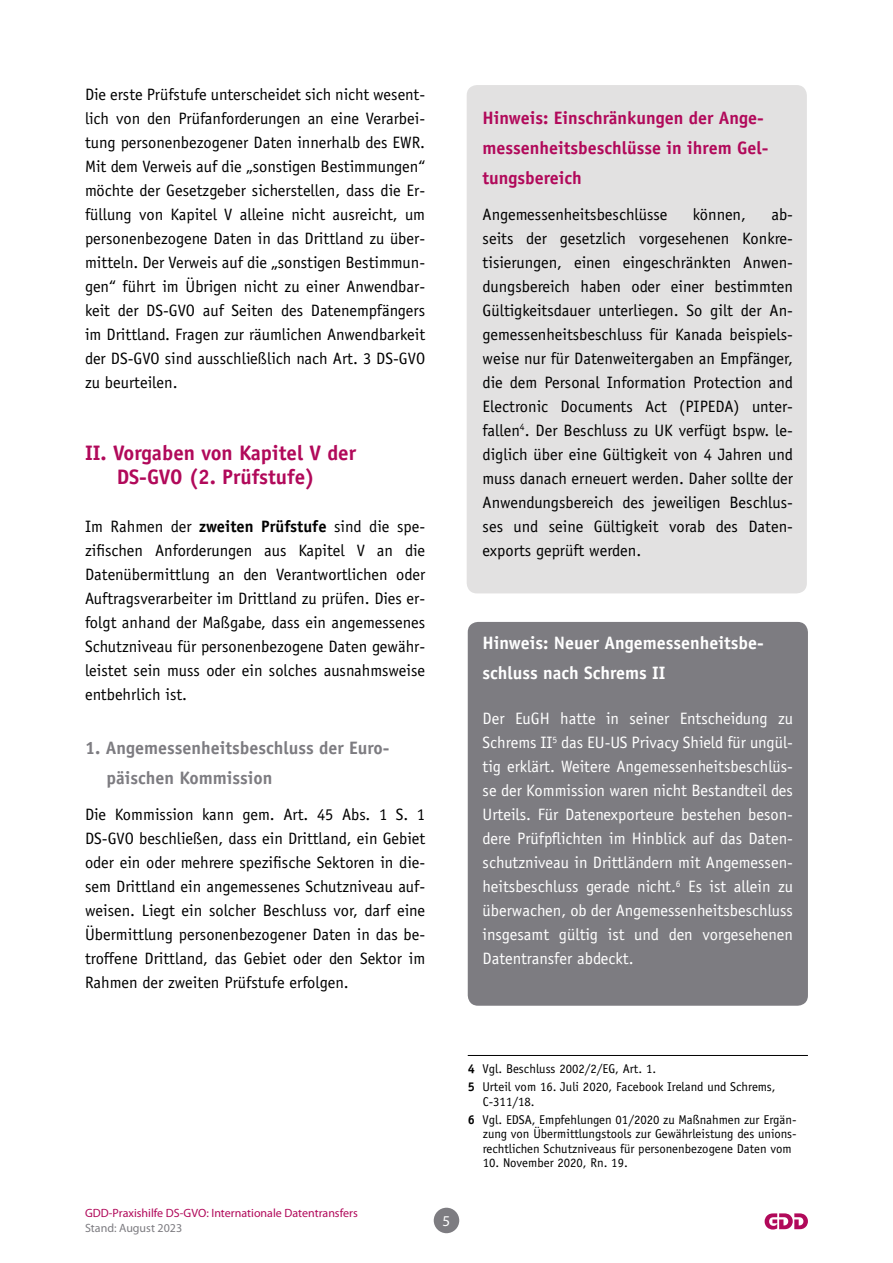
<style>
.page{position:relative;width:893px;height:1263px;background:#fff}
.page>*{position:absolute;margin:0;border:0;box-sizing:border-box;transform-origin:0 0}
.t1{font:700 21px/24px "Officina Sans Std";color:#b1095a;text-align:center}
.t2{font:700 18px/30px "Officina Sans Std";color:#b1095a}
.t3{font:700 18px/30px "Officina Sans Std";color:#7d7c81}
.t4{font:700 18px/30px "Officina Sans Std";color:#fff}
.t5{font:16.5px/24px "Officina Sans Std";color:#000;text-align:justify}
.t6{font:16.5px/24px "Officina Sans Std";color:#fff;text-align:justify}
.t7{font:15px "Myriad Pro";color:#fff}
.t8{font:12.75px/18.5px "Officina Sans Std";color:#000}
.t9{font:12px "Myriad Pro";color:#b1095a}
.t10{font:12px "Myriad Pro";color:#7d7c81}
.s1{font-weight:700}
</style>
<div class="page">
<div style="left:434px;top:1208px;width:25px;height:25px;background:#7d7c81;border-radius:50%"></div>
<svg style="left:765px;top:1213px;width:43px;height:16px"></svg>
<div style="left:467px;top:85px;width:340px;height:508px;background:#e2e1e1;border-radius:10px"></div>
<hr style="left:468px;top:1055px;width:340px;height:1px;background:#000">
<div style="left:468px;top:622px;width:340px;height:384px;background:#7d7c81;border-radius:10px"></div>
<p class="t5" style="left:85px;top:82px;width:342px">Die erste Prüfstufe unterscheidet sich nicht wesent&shy;lich von den Prüfanforderungen an eine Verarbei&shy;tung personenbezogener Daten innerhalb des EWR.<br>Mit dem Verweis auf die „sonstigen Bestimmungen“ möchte der Gesetzgeber sicherstellen, dass die Er&shy;füllung von Kapitel V alleine nicht ausreicht, um personenbezogene Daten in das Drittland zu über&shy;mitteln. Der Verweis auf die „sonstigen Bestimmun&shy;gen“ führt im Übrigen nicht zu einer Anwendbar&shy;keit der DS-GVO auf Seiten des Datenempfängers im Drittland. Fragen zur räumlichen Anwendbarkeit der DS-GVO sind ausschließlich nach Art. 3 DS-GVO zu beurteilen.</p>
<p class="t1" style="left:85px;top:441px;width:273px">II. Vorgaben von Kapitel V der<br>DS-GVO (2. Prüfstufe)</p>
<p class="t5" style="left:85px;top:514px;width:342px">Im Rahmen der <span class="s1">zweiten Prüfstufe</span> sind die spe&shy;zifischen Anforderungen aus Kapitel V an die Datenübermittlung an den Verantwortlichen oder Auftragsverarbeiter im Drittland zu prüfen. Dies er&shy;folgt anhand der Maßgabe, dass ein angemessenes Schutzniveau für personenbezogene Daten gewähr&shy;leistet sein muss oder ein solches ausnahmsweise entbehrlich ist.</p>
<p class="t3" style="left:106px;top:733px;width:285px;text-indent:-21px">1. Angemessenheitsbeschluss der Euro&shy;päischen Kommission</p>
<p class="t5" style="left:85px;top:802px;width:342px">Die Kommission kann gem. Art. 45 Abs. 1 S. 1<br>DS-GVO beschließen, dass ein Drittland, ein Gebiet oder ein oder mehrere spezifische Sektoren in die&shy;sem Drittland ein angemessenes Schutzniveau auf&shy;weisen. Liegt ein solcher Beschluss vor, darf eine Übermittlung personenbezogener Daten in das be&shy;troffene Drittland, das Gebiet oder den Sektor im Rahmen der zweiten Prüfstufe erfolgen.</p>
<p class="t2" style="left:483px;top:102px;width:287px">Hinweis: Einschränkungen der Ange&shy;messenheitsbeschlüsse in ihrem Gel&shy;tungsbereich</p>
<p class="t5" style="left:483px;top:202px;width:186px">Angemessenheitsbeschlüsse</p>
<p class="t5" style="left:693px;top:202px;width:55px">können,</p>
<p class="t5" style="left:483px;top:202px;width:312px;text-indent:289px">ab&shy;seits der gesetzlich vorgesehenen Konkre&shy;tisierungen, einen eingeschränkten Anwen&shy;dungsbereich haben oder einer bestimmten Gültigkeitsdauer unterliegen. So gilt der An&shy;gemessenheitsbeschluss für Kanada beispiels&shy;weise nur für Datenweitergaben an Empfänger, die dem Personal Information Protection and Electronic Documents Act (PIPEDA) unter&shy;fallen<sup>4</sup>. Der Beschluss zu UK verfügt bspw. le&shy;diglich über eine Gültigkeit von 4 Jahren und muss danach erneuert werden. Daher sollte der Anwendungsbereich des jeweiligen Beschlus&shy;ses und seine Gültigkeit vorab des Daten&shy;exports geprüft werden.</p>
<p class="t4" style="left:483px;top:628px;width:283px">Hinweis: Neuer Angemessenheitsbe&shy;schluss nach Schrems II</p>
<p class="t6" style="left:483px;top:706px;width:312px">Der EuGH hatte in seiner Entscheidung zu Schrems II<sup>5</sup> das EU-US Privacy Shield für ungül&shy;tig erklärt. Weitere Angemessenheitsbeschlüs&shy;se der Kommission waren nicht Bestandteil des Urteils. Für Datenexporteure bestehen beson&shy;dere Prüfpflichten im Hinblick auf das Daten&shy;schutzniveau in Drittländern mit Angemessen&shy;heitsbeschluss gerade nicht.<sup>6</sup> Es ist allein zu überwachen, ob der Angemessenheitsbeschluss insgesamt gültig ist und den vorgesehenen Datentransfer abdeckt.</p>
<p class="t9" style="left:85px;top:1205px;width:274px">GDD-Praxishilfe DS-GVO: Internationale Datentransfers</p>
<p class="t10" style="left:85px;top:1220px;width:99px">Stand: August 2023</p>
<p class="t8" style="left:468px;top:1059px;width:309px"><span class="s1">4</span> Vgl. Beschluss 2002/2/EG, Art. 1.<br><span class="s1">5</span> Urteil vom 16. Juli 2020, Facebook Ireland und Schrems,</p>
<p class="t8" style="left:468px;top:1092px;width:330px;text-indent:15px">C-311/18.<br><span class="s1">6</span> Vgl. EDSA, Empfehlungen 01/2020 zu Maßnahmen zur Ergän-</p>
<p class="t8" style="left:483px;top:1127px;width:315px;line-height:14.2px">zung von Übermittlungstools zur Gewährleistung des unions&shy;rechtlichen Schutzniveaus für personenbezogene Daten vom</p>
<p class="t8" style="left:483px;top:1153px;width:146px">10. November 2020, Rn. 19.</p>
<p class="t7" style="left:443px;top:1211px;width:9px">5</p>
</div>
